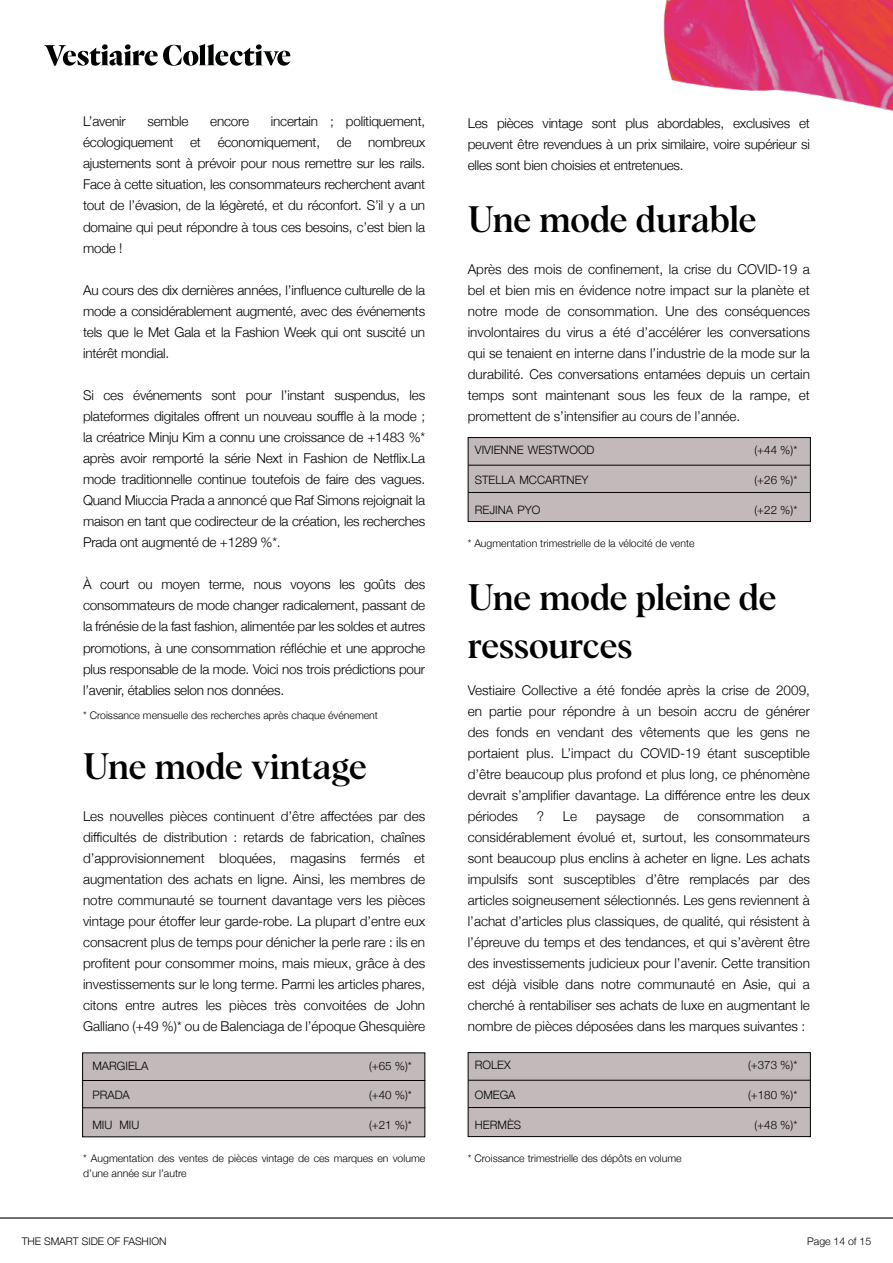
<style>
.page{position:relative;width:893px;height:1263px;background:#fff}
.page>*{position:absolute;margin:0;border:0;box-sizing:border-box;transform-origin:0 0}
.t1{font:500 36px/48px "Albra";letter-spacing:-.01em;color:#000}
.t2{font:300 13.5px/21px "Helvetica Neue";letter-spacing:-.015em;color:#000;text-align:justify}
.t3{font:300 11.55px "Helvetica Neue";color:#000}
.t4{font:300 10.5px/15px "Helvetica Neue";color:#000}
.s1{color:#c2baba}
</style>
<div class="page">
<img style="left:663px;top:0;width:230px;height:111px">
<hr style="left:0;top:1217px;width:893px;height:1px;background:#020203">
<svg style="left:44px;top:44px;width:246px;height:22px"></svg>
<div style="left:83px;top:1053px;width:342px;height:84px;background:#c2baba"></div>
<hr style="left:83px;top:1080px;width:342px;height:1px;background:#000">
<hr style="left:83px;top:1107px;width:342px;height:1px;background:#000">
<div style="left:468px;top:437px;width:342px;height:84px;background:#c2baba"></div>
<div style="left:468px;top:437px;width:343px;height:85px;border:1px solid #000"></div>
<hr style="left:468px;top:465px;width:343px;height:1px;background:#000">
<hr style="left:468px;top:492px;width:343px;height:1px;background:#000">
<div style="left:468px;top:1052px;width:342px;height:84px;background:#c2baba"></div>
<div style="left:468px;top:1052px;width:343px;height:85px;border:1px solid #000"></div>
<hr style="left:468px;top:1080px;width:343px;height:1px;background:#000">
<hr style="left:468px;top:1107px;width:343px;height:1px;background:#000">
<p class="t2" style="left:83px;top:110px;width:344px;text-indent:188px">incertain ; politiquement, écologiquement et économiquement, de nombreux ajustements sont à prévoir pour nous remettre sur les rails.<br>Face à cette situation, les consommateurs recherchent avant tout de l’évasion, de la légèreté, et du réconfort. S’il y a un domaine qui peut répondre à tous ces besoins, c’est bien la mode !</p>
<p class="t2" style="left:83px;top:278px;width:344px">Au cours des dix dernières années, l’influence culturelle de la mode a considérablement augmenté, avec des événements tels que le Met Gala et la Fashion Week qui ont suscité un intérêt mondial.</p>
<p class="t2" style="left:83px;top:384px;width:344px">Si ces événements sont pour l’instant suspendus, les plateformes digitales offrent un nouveau souffle à la mode ; la créatrice Minju Kim a connu une croissance de +1483 %* après avoir remporté la série Next in Fashion de Netflix.La mode traditionnelle continue toutefois de faire des vagues.<br>Quand Miuccia Prada a annoncé que Raf Simons rejoignait la maison en tant que codirecteur de la création, les recherches Prada ont augmenté de +1289 %*.</p>
<p class="t2" style="left:83px;top:573px;width:344px">À court ou moyen terme, nous voyons les goûts des consommateurs de mode changer radicalement, passant de la frénésie de la fast fashion, alimentée par les soldes et autres promotions, à une consommation réfléchie et une approche plus responsable de la mode. Voici nos trois prédictions pour l’avenir, établies selon nos données.</p>
<p class="t4" style="left:83px;top:707px;width:296px">* Croissance mensuelle des recherches après chaque événement</p>
<h1 class="t1" style="left:83px;top:740px;width:285px">Une mode vintage</h1>
<p class="t2" style="left:83px;top:805px;width:344px">Les nouvelles pièces continuent d’être affectées par des difficultés de distribution : retards de fabrication, chaînes d’approvisionnement bloquées, magasins fermés et augmentation des achats en ligne. Ainsi, les membres de notre communauté se tournent davantage vers les pièces vintage pour étoffer leur garde-robe. La plupart d’entre eux consacrent plus de temps pour dénicher la perle rare : ils en profitent pour consommer moins, mais mieux, grâce à des investissements sur le long terme. Parmi les articles phares, citons entre autres les pièces très convoitées de John Galliano (+49 %)* ou de Balenciaga de l’époque Ghesquière</p>
<p class="t2" style="left:83px;top:110px;width:44px">L’avenir</p>
<p class="t2" style="left:147px;top:110px;width:42px">semble</p>
<p class="t2" style="left:210px;top:110px;width:40px">encore</p>
<p class="t3" style="left:92px;top:1056px;width:57px">MARGIELA</p>
<p class="t3" style="left:92px;top:1086px;width:39px">PRADA</p>
<p class="t3" style="left:92px;top:1115px;width:48px">MIU<span class="s1">=</span>MIU</p>
<p class="t2" style="left:83px;top:1078px;width:59px">(+186%)*.</p>
<p class="t3" style="left:369px;top:1056px;width:44px">(+65 %)*</p>
<p class="t3" style="left:369px;top:1086px;width:44px">(+40 %)*</p>
<p class="t3" style="left:369px;top:1115px;width:44px">(+21 %)*</p>
<p class="t4" style="left:83px;top:1150px;width:344px">* Augmentation des ventes de pièces vintage de ces marques en volume d’une année sur l’autre</p>
<p class="t2" style="left:468px;top:111px;width:344px">Les pièces vintage sont plus abordables, exclusives et peuvent être revendues à un prix similaire, voire supérieur si elles sont bien choisies et entretenues.</p>
<h1 class="t1" style="left:468px;top:192px;width:290px">Une mode durable</h1>
<p class="t2" style="left:468px;top:257px;width:344px">Après des mois de confinement, la crise du COVID-19 a bel et bien mis en évidence notre impact sur la planète et notre mode de consommation. Une des conséquences involontaires du virus a été d’accélérer les conversations qui se tenaient en interne dans l’industrie de la mode sur la durabilité. Ces conversations entamées depuis un certain temps sont maintenant sous les feux de la rampe, et promettent de s’intensifier au cours de l’année.</p>
<p class="t3" style="left:475px;top:441px;width:121px">VIVIENNE<span class="s1">-</span>WESTWOOD</p>
<p class="t3" style="left:475px;top:470px;width:115px">STELLA<span class="s1">-</span>MCCARTNEY</p>
<p class="t3" style="left:475px;top:500px;width:67px">REJINA<span class="s1">-</span>PYO</p>
<p class="t3" style="left:754px;top:441px;width:44px">(+44 %)*</p>
<p class="t3" style="left:754px;top:470px;width:44px">(+26 %)*</p>
<p class="t3" style="left:754px;top:500px;width:44px">(+22 %)*</p>
<p class="t4" style="left:468px;top:535px;width:228px">* Augmentation trimestrielle de la vélocité de vente</p>
<h1 class="t1" style="left:468px;top:571px;width:310px">Une mode pleine de ressources</h1>
<p class="t2" style="left:468px;top:678px;width:344px">Vestiaire Collective a été fondée après la crise de 2009, en partie pour répondre à un besoin accru de générer des fonds en vendant des vêtements que les gens ne portaient plus. L’impact du COVID-19 étant susceptible d’être beaucoup plus profond et plus long, ce phénomène devrait s’amplifier davantage. La différence entre les deux périodes</p>
<p class="t2" style="left:537px;top:805px;width:9px">?</p>
<p class="t2" style="left:563px;top:805px;width:16px">Le</p>
<p class="t2" style="left:596px;top:805px;width:51px">paysage</p>
<p class="t2" style="left:664px;top:805px;width:16px">de</p>
<p class="t2" style="left:697px;top:805px;width:88px">consommation</p>
<p class="t2" style="left:468px;top:805px;width:344px;text-indent:335px">a considérablement évolué et, surtout, les consommateurs sont beaucoup plus enclins à acheter en ligne. Les achats impulsifs sont susceptibles d’être remplacés par des articles soigneusement sélectionnés. Les gens reviennent à l’achat d’articles plus classiques, de qualité, qui résistent à l’épreuve du temps et des tendances, et qui s’avèrent être des investissements judicieux pour l’avenir. Cette transition est déjà visible dans notre communauté en Asie, qui a cherché à rentabiliser ses achats de luxe en augmentant le nombre de pièces déposées dans les marques suivantes :</p>
<p class="t3" style="left:475px;top:1056px;width:37px">ROLEX</p>
<p class="t3" style="left:475px;top:1085px;width:42px">OMEGA</p>
<p class="t3" style="left:475px;top:1115px;width:48px">HERMÈS</p>
<p class="t4" style="left:468px;top:1150px;width:215px">* Croissance trimestrielle des dépôts en volume</p>
<p class="t3" style="left:748px;top:1056px;width:51px">(+373 %)*</p>
<p class="t3" style="left:748px;top:1085px;width:51px">(+180 %)*</p>
<p class="t3" style="left:754px;top:1115px;width:44px">(+48 %)*</p>
<p class="t4" style="left:22px;top:1233px;width:146px">THE SMART SIDE OF FASHION</p>
<p class="t4" style="left:807px;top:1233px;width:66px">Page 14 of 15</p>
</div>
